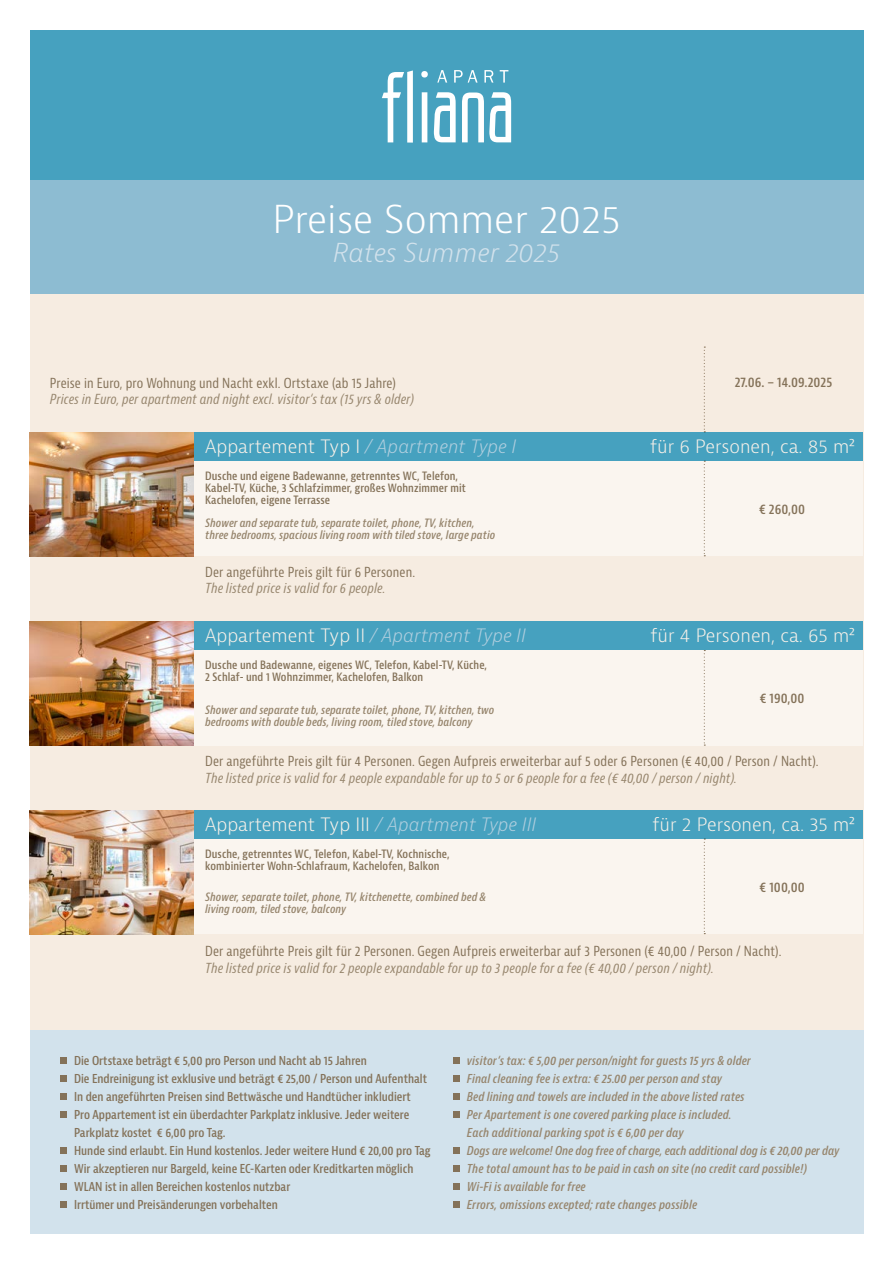
<style>
.page{position:relative;width:893px;height:1263px;background:#fff}
.page>*{position:absolute;margin:0;border:0;box-sizing:border-box;transform-origin:0 0}
.t1{font:300 37.5px "Bernina Sans";color:#fff}
.t2{font:italic 300 25.5px "Bernina Sans";color:#d2e2ec}
.t3{font:300 18px "Bernina Sans";color:#f8f1e9}
.t4{font:condensed 13.5px "Bernina Sans";letter-spacing:.01em;color:#847259}
.t5{font:italic condensed 13.5px "Bernina Sans";letter-spacing:.01em;color:#97866e}
.t6{font:600 condensed 13.5px "Bernina Sans";letter-spacing:.01em;color:#847259}
.t7{font:600 condensed 12px/18px "Bernina Sans";color:#847259}
.t8{font:italic 600 condensed 12px/18px "Bernina Sans";letter-spacing:.01em;color:#97866e}
.t9{font:600 condensed 11.25px/12px "Bernina Sans";letter-spacing:.01em;color:#847259}
.t10{font:italic 600 condensed 11.25px/12px "Bernina Sans";letter-spacing:.01em;color:#97866e}
.s1{font-style:italic;color:#b1cfdf}
</style>
<div class="page">
<div style="left:30px;top:47px;width:833px;height:1186px;background:#f6ece1"></div>
<div style="left:30px;top:1030px;width:833px;height:203px;background:#d2e2ec"></div>
<div style="left:95px;top:622px;width:768px;height:124px;background:#faf5ef"></div>
<div style="left:95px;top:432px;width:768px;height:124px;background:#faf5ef"></div>
<div style="left:95px;top:810px;width:768px;height:124px;background:#faf5ef"></div>
<div style="left:95px;top:432px;width:768px;height:29px;background:#46a1bf"></div>
<div style="left:95px;top:622px;width:768px;height:28px;background:#46a1bf"></div>
<img style="left:30px;top:622px;width:163px;height:124px">
<div style="left:95px;top:810px;width:768px;height:28px;background:#46a1bf"></div>
<img style="left:30px;top:810px;width:163px;height:124px">
<div style="left:30px;top:30px;width:833px;height:150px;background:#46a1bf"></div>
<img style="left:30px;top:432px;width:163px;height:124px">
<div style="left:61px;top:1057px;width:6px;height:7px;background:#847259"></div>
<div style="left:61px;top:1075px;width:6px;height:7px;background:#847259"></div>
<div style="left:61px;top:1093px;width:6px;height:7px;background:#847259"></div>
<div style="left:61px;top:1111px;width:6px;height:7px;background:#847259"></div>
<div style="left:61px;top:1147px;width:6px;height:7px;background:#847259"></div>
<div style="left:61px;top:1165px;width:6px;height:7px;background:#847259"></div>
<div style="left:61px;top:1183px;width:6px;height:7px;background:#847259"></div>
<div style="left:61px;top:1201px;width:6px;height:7px;background:#847259"></div>
<div style="left:453px;top:1057px;width:7px;height:7px;background:#847259"></div>
<div style="left:453px;top:1075px;width:7px;height:7px;background:#847259"></div>
<div style="left:453px;top:1093px;width:7px;height:7px;background:#847259"></div>
<div style="left:453px;top:1111px;width:7px;height:7px;background:#847259"></div>
<div style="left:453px;top:1147px;width:7px;height:7px;background:#847259"></div>
<div style="left:453px;top:1165px;width:7px;height:7px;background:#847259"></div>
<div style="left:453px;top:1183px;width:7px;height:7px;background:#847259"></div>
<div style="left:453px;top:1201px;width:7px;height:7px;background:#847259"></div>
<svg style="left:437px;top:70px;width:71px;height:13px"></svg>
<svg style="left:421px;top:71px;width:7px;height:71px"></svg>
<svg style="left:434px;top:92px;width:22px;height:50px"></svg>
<svg style="left:462px;top:92px;width:49px;height:50px"></svg>
<svg style="left:382px;top:70px;width:31px;height:73px"></svg>
<svg style="left:704px;top:347px;width:1px;height:85px"></svg>
<svg style="left:704px;top:461px;width:1px;height:95px"></svg>
<svg style="left:704px;top:650px;width:1px;height:96px"></svg>
<svg style="left:704px;top:838px;width:1px;height:96px"></svg>
<div style="left:30px;top:180px;width:833px;height:114px;background:#8dbcd2"></div>
<h1 class="t1" style="left:272px;top:195px;width:350px">Preise Sommer 2025</h1>
<h2 class="t2" style="left:333px;top:236px;width:229px">Rates Summer 2025</h2>
<p class="t4" style="left:50px;top:375px;width:348px">Preise in Euro, pro Wohnung und Nacht exkl. Ortstaxe (ab 15 Jahre)</p>
<p class="t5" style="left:50px;top:392px;width:366px">Prices in Euro, per apartment and night excl. visitor‘s tax (15 yrs &amp; older)</p>
<p class="t6" style="left:735px;top:374px;width:99px">27.06. – 14.09.2025</p>
<h3 class="t3" style="left:205px;top:434px;width:313px">Appartement Typ I <span class="s1">/ Apartment Type I</span></h3>
<h3 class="t3" style="left:650px;top:434px;width:207px">für 6 Personen, ca. 85 m²</h3>
<p class="t9" style="left:205px;top:471px;width:262px">Dusche und eigene Badewanne, getrenntes WC, Telefon,<br>Kabel-TV, Küche, 3 Schlafzimmer, großes Wohnzimmer mit<br>Kachelofen, eigene Terrasse</p>
<p class="t10" style="left:205px;top:517px;width:292px">Shower and separate tub, separate toilet, phone, TV, kitchen, three bedrooms, spacious living room with tiled stove, large patio</p>
<p class="t6" style="left:759px;top:501px;width:48px">€ 260,00</p>
<p class="t4" style="left:205px;top:564px;width:211px">Der angeführte Preis gilt für 6 Personen.</p>
<p class="t5" style="left:205px;top:581px;width:182px">The listed price is valid for 6 people.</p>
<h3 class="t3" style="left:205px;top:623px;width:322px">Appartement Typ II <span class="s1">/ Apartment Type II</span></h3>
<p class="t9" style="left:205px;top:660px;width:283px">Dusche und Badewanne, eigenes WC, Telefon, Kabel-TV, Küche,<br>2 Schlaf- und 1 Wohnzimmer, Kachelofen, Balkon</p>
<p class="t10" style="left:205px;top:705px;width:291px">Shower and separate tub, separate toilet, phone, TV, kitchen, two bedrooms with double beds, living room, tiled stove, balcony</p>
<h3 class="t3" style="left:650px;top:623px;width:206px">für 4 Personen, ca. 65 m²</h3>
<p class="t6" style="left:760px;top:690px;width:46px">€ 190,00</p>
<p class="t4" style="left:205px;top:753px;width:615px">Der angeführte Preis gilt für 4 Personen. Gegen Aufpreis erweiterbar auf 5 oder 6 Personen (€ 40,00 / Person / Nacht).</p>
<p class="t5" style="left:205px;top:770px;width:533px">The listed price is valid for 4 people expandable for up to 5 or 6 people for a fee (€ 40,00 / person / night).</p>
<h3 class="t3" style="left:205px;top:812px;width:333px">Appartement Typ III <span class="s1">/ Apartment Type III</span></h3>
<p class="t9" style="left:205px;top:848px;width:246px">Dusche, getrenntes WC, Telefon, Kabel-TV, Kochnische, kombinierter Wohn-Schlafraum, Kachelofen, Balkon</p>
<p class="t10" style="left:205px;top:891px;width:282px">Shower, separate toilet, phone, TV, kitchenette, combined bed &amp; living room, tiled stove, balcony</p>
<h3 class="t3" style="left:652px;top:812px;width:204px">für 2 Personen, ca. 35 m²</h3>
<p class="t6" style="left:760px;top:879px;width:47px">€ 100,00</p>
<p class="t4" style="left:205px;top:943px;width:578px">Der angeführte Preis gilt für 2 Personen. Gegen Aufpreis erweiterbar auf 3 Personen (€ 40,00 / Person / Nacht).</p>
<p class="t5" style="left:205px;top:960px;width:510px">The listed price is valid for 2 people expandable for up to 3 people for a fee (€ 40,00 / person / night).</p>
<p class="t7" style="left:74px;top:1052px;width:358px">Die Ortstaxe beträgt € 5,00 pro Person und Nacht ab 15 Jahren<br>Die Endreinigung ist exklusive und beträgt € 25,00 / Person und Aufenthalt In den angeführten Preisen sind Bettwäsche und Handtücher inkludiert<br>Pro Appartement ist ein überdachter Parkplatz inklusive. Jeder weitere Parkplatz kostet € 6,00 pro Tag.<br>Hunde sind erlaubt. Ein Hund kostenlos. Jeder weitere Hund € 20,00 pro Tag Wir akzeptieren nur Bargeld, keine EC-Karten oder Kreditkarten möglich WLAN ist in allen Bereichen kostenlos nutzbar<br>Irrtümer und Preisänderungen vorbehalten</p>
<p class="t8" style="left:467px;top:1052px;width:374px">visitor‘s tax: € 5,00 per person/night for guests 15 yrs &amp; older<br>Final cleaning fee is extra: € 25.00 per person and stay<br>Bed lining and towels are included in the above listed rates<br>Per Apartement is one covered parking place is included.<br>Each additional parking spot is € 6,00 per day<br>Dogs are welcome! One dog free of charge, each additional dog is € 20,00 per day The total amount has to be paid in cash on site (no credit card possible!)<br>Wi-Fi is available for free<br>Errors, omissions excepted; rate changes possible</p>
</div>
